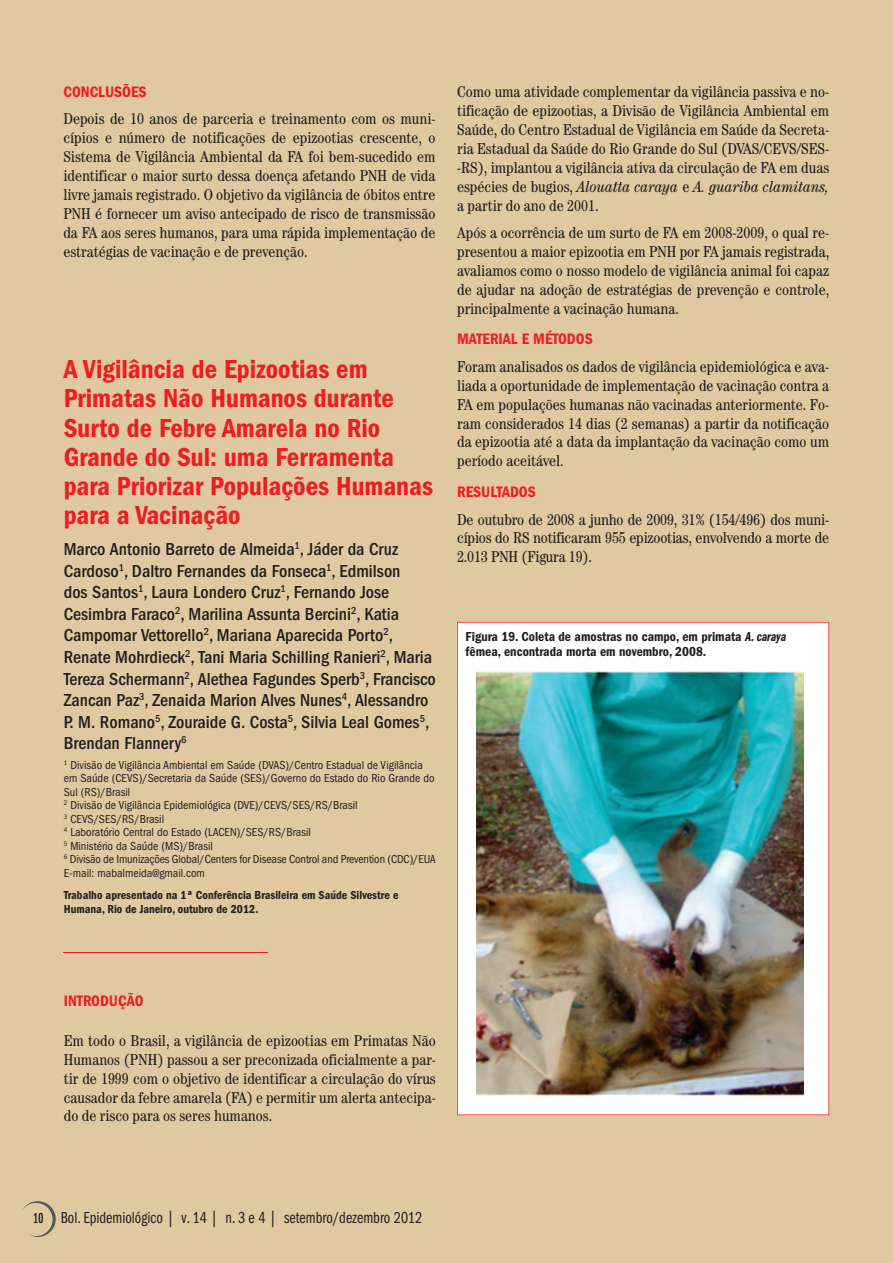
<style>
.page{position:relative;width:893px;height:1263px;background:#e0c9a0}
.page>*{position:absolute;margin:0;border:0;box-sizing:border-box;transform-origin:0 0}
.t1{font:600 condensed 27px/29.2px "Franklin Gothic LT";color:#ee1d23}
.t2{font:500 condensed 18px/21.6px "Franklin Gothic LT";color:#231f20}
.t3{font:16.5px "Franklin Gothic LT Book Cmpr";color:#231f20}
.t4{font:condensed 15.75px/18.9px "Century LT";color:#231f20;text-align:justify}
.t5{font:600 condensed 15.75px "Franklin Gothic LT";color:#ee1d23}
.t6{font:600 condensed 13.5px/15px "Franklin Gothic LT";color:#231f20}
.t7{font:condensed 12px/13.5px "Franklin Gothic LT";color:#231f20}
.t8{font:600 condensed 12px/13.5px "Franklin Gothic LT";color:#231f20}
.s1{font-style:italic}
.s2{font-family:"Franklin Gothic LT Demi Cmpr Ital";font-weight:400;font-stretch:normal}
.s3{font-family:"Franklin Gothic LT Book X Cmpr";font-size:15px;color:#57585a}
</style>
<div class="page">
<svg style="left:22px;top:1201px;width:34px;height:36px"></svg>
<div style="left:457px;top:622px;width:372px;height:493px;background:#fff"></div>
<hr style="left:64px;top:952px;width:204px;height:1px;background:#ee1d23">
<img style="left:476px;top:670px;width:328px;height:427px">
<p class="t5" style="left:63px;top:83px;width:85px">CONCLUSÕES</p>
<p class="t4" style="left:63px;top:109px;width:374px">Depois de 10 anos de parceria e treinamento com os muni&shy;cípios e número de notificações de epizootias crescente, o Sistema de Vigilância Ambiental da FA foi bem-sucedido em identificar o maior surto dessa doença afetando PNH de vida livre jamais registrado. O objetivo da vigilância de óbitos entre PNH é fornecer um aviso antecipado de risco de transmissão da FA aos seres humanos, para uma rápida implementação de estratégias de vacinação e de prevenção.</p>
<h1 class="t1" style="left:64px;top:355px;width:371px">A Vigilância de Epizootias em<br>Primatas Não Humanos durante<br>Surto de Febre Amarela no Rio<br>Grande do Sul: uma Ferramenta para Priorizar Populações Humanas para a Vacinação</h1>
<p class="t2" style="left:64px;top:538px;width:374px">Marco Antonio Barreto de Almeida<sup>1</sup>, Jáder da Cruz Cardoso<sup>1</sup>, Daltro Fernandes da Fonseca<sup>1</sup>, Edmilson<br>dos Santos<sup>1</sup>, Laura Londero Cruz<sup>1</sup>, Fernando Jose Cesimbra Faraco<sup>2</sup>, Marilina Assunta Bercini<sup>2</sup>, Katia Campomar Vettorello<sup>2</sup>, Mariana Aparecida Porto<sup>2</sup>, Renate Mohrdieck<sup>2</sup>, Tani Maria Schilling Ranieri<sup>2</sup>, Maria Tereza Schermann<sup>2</sup>, Alethea Fagundes Sperb<sup>3</sup>, Francisco Zancan Paz<sup>3</sup>, Zenaida Marion Alves Nunes<sup>4</sup>, Alessandro P. M. Romano<sup>5</sup>, Zouraide G. Costa<sup>5</sup>, Silvia Leal Gomes<sup>5</sup>, Brendan Flannery<sup>6</sup></p>
<p class="t7" style="left:64px;top:758px;width:373px"><sup>1</sup> Divisão de Vigilância Ambiental em Saúde (DVAS)/Centro Estadual de Vigilância em Saúde (CEVS)/Secretaria da Saúde (SES)/Governo do Estado do Rio Grande do Sul (RS)/Brasil<br><sup>2</sup> Divisão de Vigilância Epidemiológica (DVE)/CEVS/SES/RS/Brasil<br><sup>3</sup> CEVS/SES/RS/Brasil<br><sup>4</sup> Laboratório Central do Estado (LACEN)/SES/RS/Brasil<br><sup>5</sup> Ministério da Saúde (MS)/Brasil<br><sup>6</sup> Divisão de Imunizações Global/Centers for Disease Control and Prevention (CDC)/EUA E-mail: mabalmeida@gmail.com</p>
<p class="t8" style="left:64px;top:888px;width:336px">Trabalho apresentado na 1ª Conferência Brasileira em Saúde Silvestre e<br>Humana, Rio de Janeiro, outubro de 2012.</p>
<p class="t4" style="left:457px;top:82px;width:374px">Como uma atividade complementar da vigilância passiva e no&shy;tificação de epizootias, a Divisão de Vigilância Ambiental em Saúde, do Centro Estadual de Vigilância em Saúde da Secreta&shy;ria Estadual da Saúde do Rio Grande do Sul (DVAS/CEVS/SES--RS), implantou a vigilância ativa da circulação de FA em duas espécies de bugios, <span class="s1">Alouatta caraya</span> e <span class="s1">A. guariba clamitans, </span>a partir do ano de 2001.</p>
<p class="t4" style="left:457px;top:223px;width:374px">Após a ocorrência de um surto de FA em 2008-2009, o qual re&shy;presentou a maior epizootia em PNH por FA jamais registrada, avaliamos como o nosso modelo de vigilância animal foi capaz de ajudar na adoção de estratégias de prevenção e controle, principalmente a vacinação humana.</p>
<p class="t5" style="left:457px;top:330px;width:137px">MATERIAL E MÉTODOS</p>
<p class="t4" style="left:457px;top:357px;width:374px">Foram analisados os dados de vigilância epidemiológica e ava&shy;liada a oportunidade de implementação de vacinação contra a FA em populações humanas não vacinadas anteriormente. Fo&shy;ram considerados 14 dias (2 semanas) a partir da notificação da epizootia até a data da implantação da vacinação como um período aceitável.</p>
<p class="t5" style="left:457px;top:483px;width:80px">RESULTADOS</p>
<p class="t4" style="left:457px;top:509px;width:374px">De outubro de 2008 a junho de 2009, 31% (154/496) dos muni&shy;cípios do RS notificaram 955 epizootias, envolvendo a morte de 2.013 PNH (Figura 19).</p>
<p class="t6" style="left:466px;top:629px;width:322px">Figura 19. Coleta de amostras no campo, em primata <span class="s2">A. caraya </span>fêmea, encontrada morta em novembro, 2008.</p>
<p class="t5" style="left:64px;top:991px;width:81px">INTRODUÇÃO</p>
<p class="t4" style="left:64px;top:1031px;width:374px">Em todo o Brasil, a vigilância de epizootias em Primatas Não Humanos (PNH) passou a ser preconizada oficialmente a par&shy;tir de 1999 com o objetivo de identificar a circulação do vírus causador da febre amarela (FA) e permitir um alerta antecipa&shy;do de risco para os seres humanos.</p>
<p class="t3" style="left:34px;top:1208px;width:390px"><span class="s3">10</span> Bol. Epidemiológico | v. 14 | n. 3 e 4 | setembro/dezembro 2012</p>
</div>
